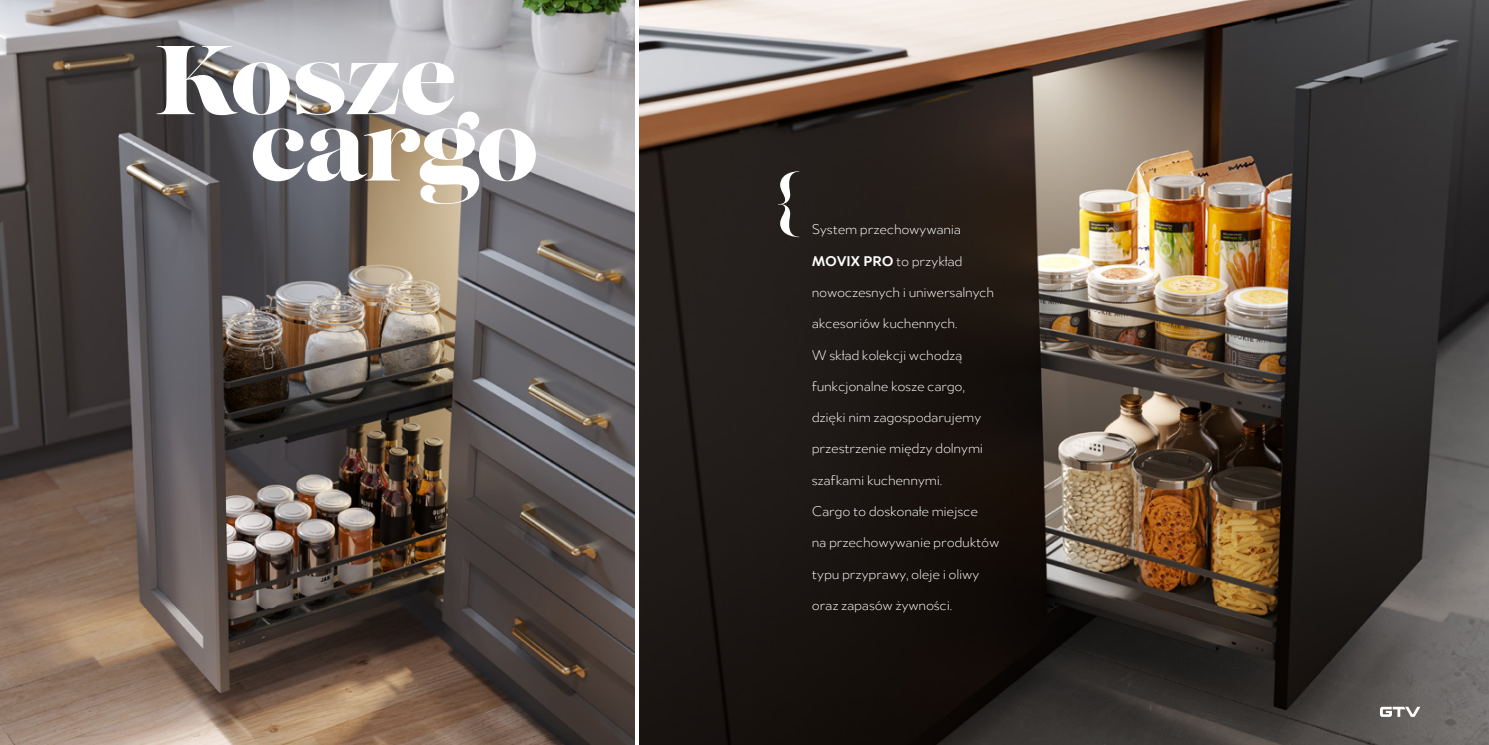
<style>
.page{position:relative;width:1489px;height:745px;background:#fff}
.page>*{position:absolute;margin:0;border:0;box-sizing:border-box;transform-origin:0 0}
.t1{font:97.25px "Lust";letter-spacing:-.02em;color:#fff}
.t2{font:73.62px "Lust";color:#fff}
.t3{font:300 15px/31.2px "Merel";letter-spacing:-.02em;color:#fff}
.s1{font-weight:700}
</style>
<div class="page">
<img style="left:0;top:0;width:634px;height:744px">
<img style="left:640px;top:0;width:848px;height:744px">
<svg style="left:1379px;top:706px;width:41px;height:10px"></svg>
<h1 class="t1" style="left:156px;top:18px;width:302px">Kosze</h1>
<h1 class="t1" style="left:250px;top:84px;width:290px">cargo</h1>
<h2 class="t2" style="left:773px;top:157px;width:28px">{</h2>
<p class="t3" style="left:811px;top:213px;width:189px">System przechowywania<br><span class="s1">MOVIX PRO</span> to przykład nowoczesnych i uniwersalnych akcesoriów kuchennych.<br>W skład kolekcji wchodzą funkcjonalne kosze cargo, dzięki nim zagospodarujemy przestrzenie między dolnymi szafkami kuchennymi.<br>Cargo to doskonałe miejsce<br>na przechowywanie produktów typu przyprawy, oleje i oliwy oraz zapasów żywności.</p>
</div>
